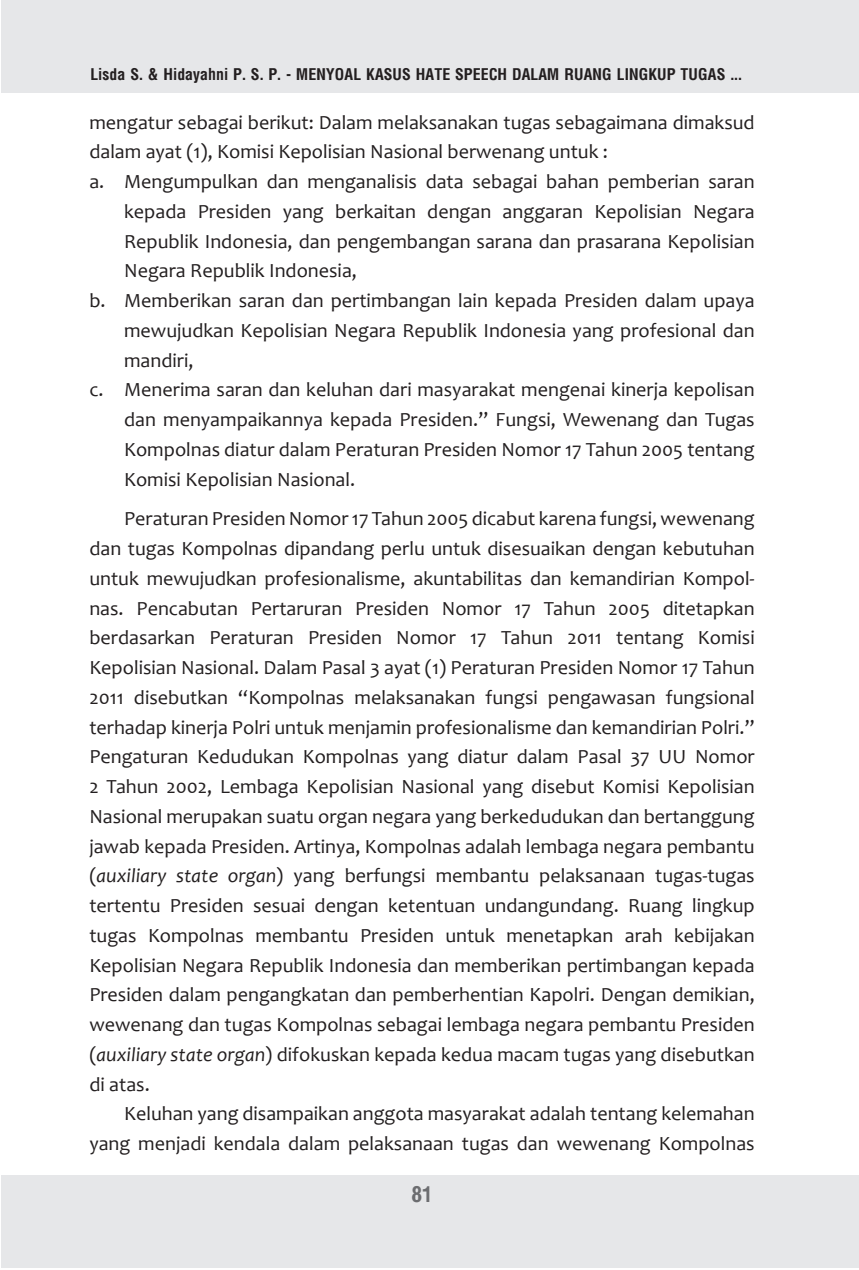
<style>
.page{position:relative;width:859px;height:1270px;background:#fff}
.page>*{position:absolute;margin:0;border:0;box-sizing:border-box;transform-origin:0 0}
.t1{font:700 21px "Arena Condensed";color:#6c6d70}
.Paragraph_1{font:20.12px/29.8px "Candara";color:#231f20}
.no_1{font:20.12px/29.8px "Candara";color:#231f20;text-align:justify}
.footnote{font:700 15.75px "Arena Condensed";color:#231f20}
.s1{font-style:italic}
</style>
<div class="page">
<hr style="left:0;top:1px;width:1px;height:92px;background:#e6e7e9">
<hr style="left:0;top:1176px;width:1px;height:92px;background:#e6e7e9">
<div style="left:1px;top:1px;width:857px;height:92px;background:#e6e7e9"></div>
<div style="left:1px;top:1176px;width:857px;height:92px;background:#e6e7e9"></div>
<p class="footnote" style="left:90px;top:64px;width:653px">Lisda S. &amp; Hidayahni P. S. P. - MENYOAL KASUS HATE SPEECH DALAM RUANG LINGKUP TUGAS ...</p>
<p class="Paragraph_1" style="left:89px;top:107px;width:666px">mengatur sebagai berikut: Dalam melaksanakan tugas sebagaimana dimaksud dalam ayat (1), Komisi Kepolisian Nasional berwenang untuk :</p>
<p class="no_1" style="left:124px;top:167px;width:632px;text-indent:-35px">a. Mengumpulkan dan menganalisis data sebagai bahan pemberian saran kepada Presiden yang berkaitan dengan anggaran Kepolisian Negara Republik Indonesia, dan pengembangan sarana dan prasarana Kepolisian Negara Republik Indonesia,</p>
<p class="no_1" style="left:124px;top:286px;width:632px;text-indent:-35px">b. Memberikan saran dan pertimbangan lain kepada Presiden dalam upaya mewujudkan Kepolisian Negara Republik Indonesia yang profesional dan mandiri,</p>
<p class="no_1" style="left:124px;top:375px;width:632px;text-indent:-35px">c. Menerima saran dan keluhan dari masyarakat mengenai kinerja kepolisan dan menyampaikannya kepada Presiden.” Fungsi, Wewenang dan Tugas Kompolnas diatur dalam Peraturan Presiden Nomor 17 Tahun 2005 tentang Komisi Kepolisian Nasional.</p>
<p class="Paragraph_1" style="left:89px;top:504px;width:666px;text-align:justify;text-indent:35px">Peraturan Presiden Nomor 17 Tahun 2005 dicabut karena fungsi, wewenang dan tugas Kompolnas dipandang perlu untuk disesuaikan dengan kebutuhan untuk mewujudkan profesionalisme, akuntabilitas dan kemandirian Kompol&shy;nas. Pencabutan Pertaruran Presiden Nomor 17 Tahun 2005 ditetapkan berdasarkan Peraturan Presiden Nomor 17 Tahun 2011 tentang Komisi Kepolisian Nasional. Dalam Pasal 3 ayat (1) Peraturan Presiden Nomor 17 Tahun 2011 disebutkan “Kompolnas melaksanakan fungsi pengawasan fungsional terhadap kinerja Polri untuk menjamin profesionalisme dan kemandirian Polri.” Pengaturan Kedudukan Kompolnas yang diatur dalam Pasal 37 UU Nomor 2 Tahun 2002, Lembaga Kepolisian Nasional yang disebut Komisi Kepolisian Nasional merupakan suatu organ negara yang berkedudukan dan bertanggung jawab kepada Presiden. Artinya, Kompolnas adalah lembaga negara pembantu (<span class="s1">auxiliary state organ</span>) yang berfungsi membantu pelaksanaan tugas-tugas tertentu Presiden sesuai dengan ketentuan undangundang. Ruang lingkup tugas Kompolnas membantu Presiden untuk menetapkan arah kebijakan Kepolisian Negara Republik Indonesia dan memberikan pertimbangan kepada Presiden dalam pengangkatan dan pemberhentian Kapolri. Dengan demikian, wewenang dan tugas Kompolnas sebagai lembaga negara pembantu Presiden (<span class="s1">auxiliary state organ</span>) difokuskan kepada kedua macam tugas yang disebutkan di atas.</p>
<p class="Paragraph_1" style="left:89px;top:1099px;width:666px;text-align:right">Keluhan yang disampaikan anggota masyarakat adalah tentang kelemahan yang menjadi kendala dalam pelaksanaan tugas dan wewenang Kompolnas</p>
<p class="t1" style="left:411px;top:1182px;width:23px">81</p>
</div>
